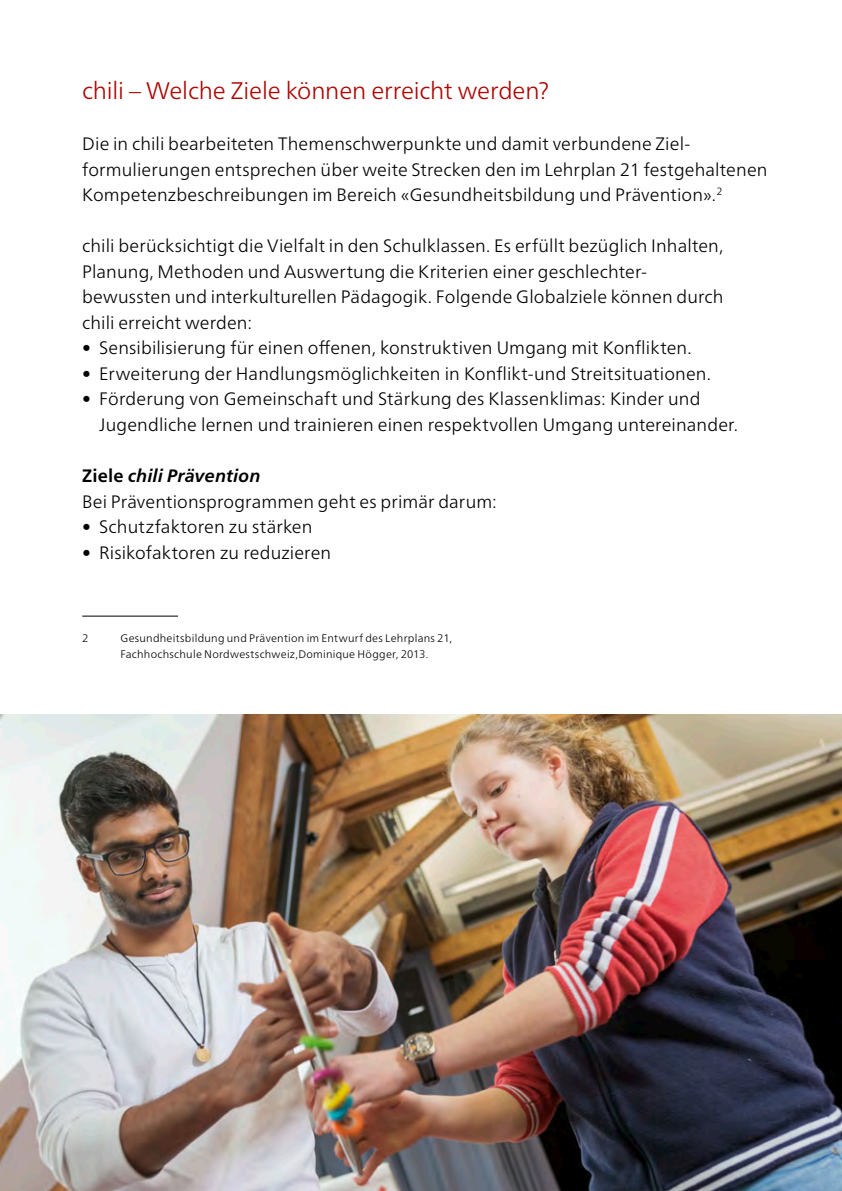
<style>
.page{position:relative;width:842px;height:1191px;background:#fff}
.page>*{position:absolute;margin:0;border:0;box-sizing:border-box;transform-origin:0 0}
.t1{font:300 24px "Frutiger Neue LTW1 G";letter-spacing:-.005em;color:#ad0500}
.t2{font:300 18px/25.6px "Frutiger Neue LTW1 G";letter-spacing:.01em;color:#000}
.t3{font:300 11px/15.6px "Frutiger Neue LTW1 G";letter-spacing:.025em;color:#000}
.s1{font-weight:700}
.s2{font-weight:700;font-style:italic}
</style>
<div class="page">
<hr style="left:82px;top:615px;width:96px;height:1px;background:#000">
<img style="left:0;top:714px;width:842px;height:477px">
<h1 class="t1" style="left:82px;top:76px;width:468px">chili – Welche Ziele können erreicht werden?</h1>
<p class="t2" style="left:82px;top:131px;width:687px">Die in chili bearbeiteten Themenschwerpunkte und damit verbundene Ziel&shy;formulierungen entsprechen über weite Strecken den im Lehrplan 21 festgehaltenen<br>Kompetenzbeschreibungen im Bereich «Gesundheitsbildung und Prävention».<sup>2</sup></p>
<p class="t2" style="left:82px;top:233px;width:643px">chili berücksichtigt die Vielfalt in den Schulklassen. Es erfüllt bezüglich Inhalten, Planung, Methoden und Auswertung die Kriterien einer geschlechter&shy;bewussten und interkulturellen Pädagogik. Folgende Globalziele können durch chili erreicht werden:</p>
<p class="t2" style="left:82px;top:335px;width:611px">• Sensibilisierung für einen offenen, konstruktiven Umgang mit Konflikten.</p>
<p class="t2" style="left:82px;top:361px;width:630px">• Erweiterung der Handlungsmöglichkeiten in Konflikt-und Streitsituationen.</p>
<p class="t2" style="left:99px;top:386px;width:640px;text-indent:-17px">• Förderung von Gemeinschaft und Stärkung des Klassenklimas: Kinder und<br>Jugendliche lernen und trainieren einen respektvollen Umgang untereinander.</p>
<p class="t2" style="left:82px;top:463px;width:416px"><span class="s1">Ziele</span> <span class="s2">chili Prävention<br></span>Bei Präventionsprogrammen geht es primär darum:</p>
<p class="t2" style="left:82px;top:514px;width:232px">• Schutzfaktoren zu stärken</p>
<p class="t2" style="left:82px;top:539px;width:251px">• Risikofaktoren zu reduzieren</p>
<p class="t3" style="left:82px;top:630px;width:8px">2</p>
<p class="t3" style="left:120px;top:630px;width:333px">Gesundheitsbildung und Prävention im Entwurf des Lehrplans 21,<br>Fachhochschule Nordwestschweiz,Dominique Högger, 2013.</p>
</div>
